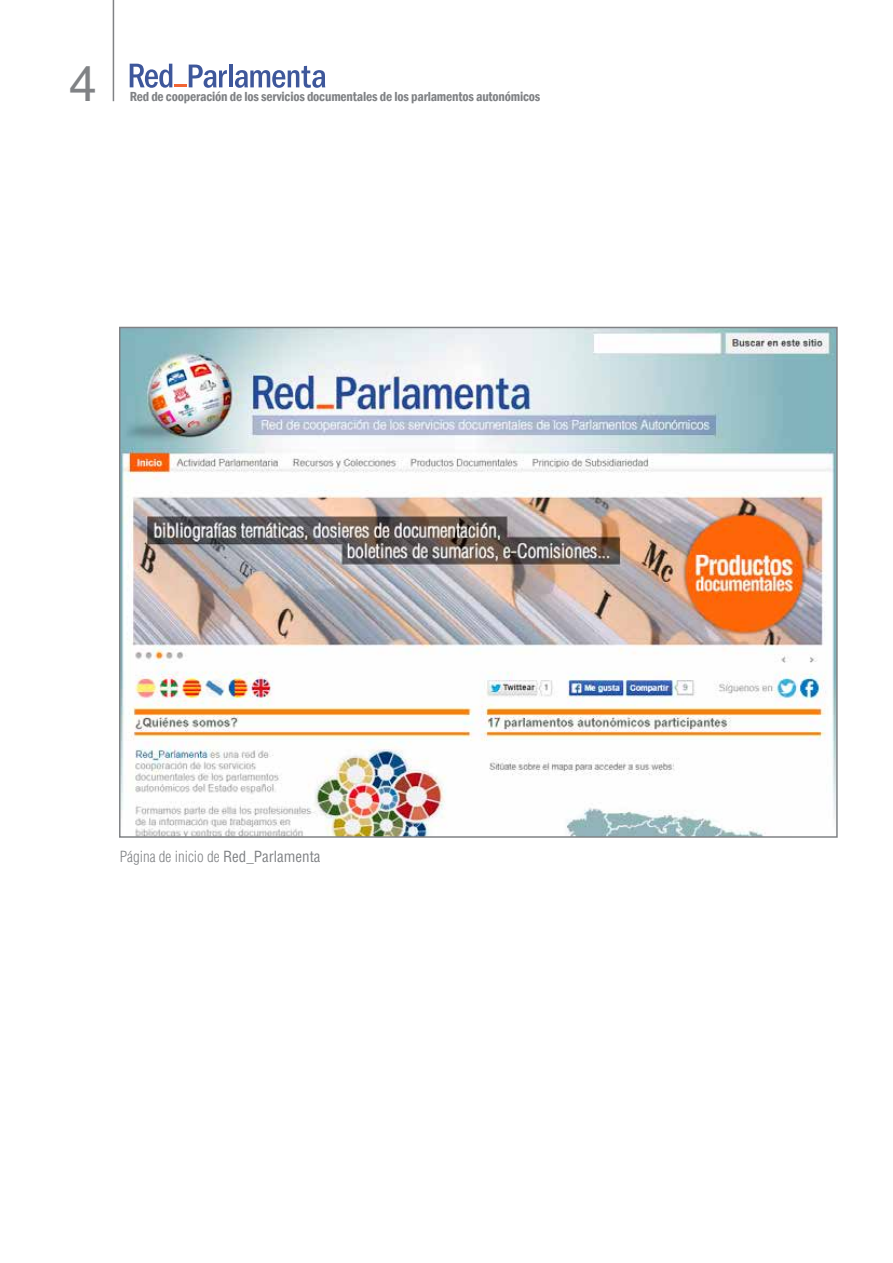
<style>
.page{position:relative;width:893px;height:1263px;background:#fff}
.page>*{position:absolute;margin:0;border:0;box-sizing:border-box;transform-origin:0 0}
.t1{font:49.5px "Helvetica LT Std";color:#808285}
.t2{font:300 condensed 15px "Helvetica LT Std";color:#808285}
.t3{font:600 condensed 13.5px "Franklin Gothic";letter-spacing:-.015em;color:#808285}
.s1{font-weight:400}
</style>
<div class="page">
<hr style="left:113px;top:0;width:1px;height:101px;background:#808285">
<hr style="left:229px;top:65px;width:4px;height:22px;background:#3e579b">
<svg style="left:235px;top:66px;width:90px;height:22px"></svg>
<svg style="left:130px;top:64px;width:97px;height:24px"></svg>
<img style="left:122px;top:330px;width:713px;height:505px">
<h1 class="t1" style="left:69px;top:55px;width:29px">4</h1>
<p class="t3" style="left:130px;top:87px;width:412px">Red de cooperación de los servicios documentales de los parlamentos autonómicos</p>
<p class="t2" style="left:120px;top:847px;width:202px">Página de inicio de <span class="s1">Red_Parlamenta</span></p>
</div>
